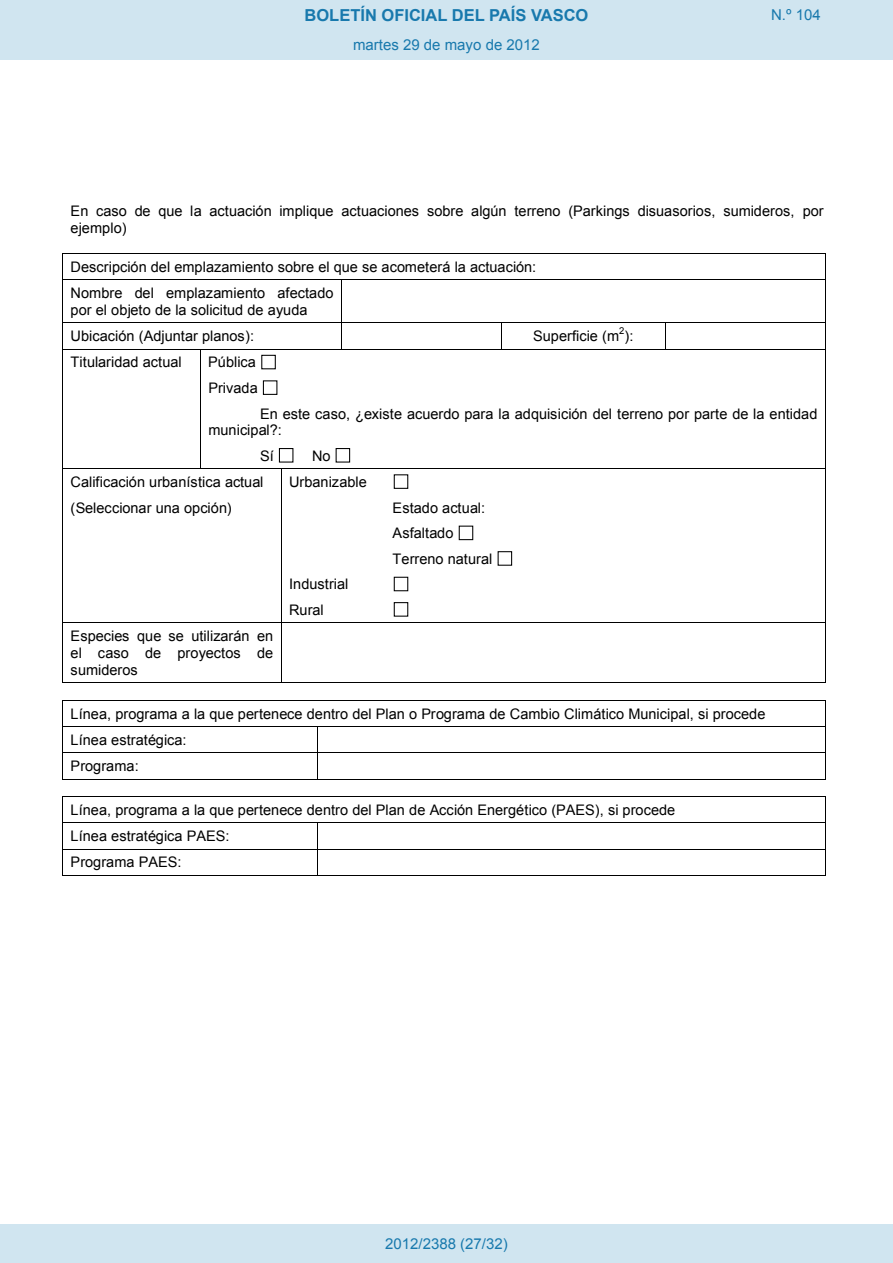
<style>
.page{position:relative;width:893px;height:1263px;background:#fff}
.page>*{position:absolute;margin:0;border:0;box-sizing:border-box;transform-origin:0 0}
.t1{font:700 16.5px "Arial";color:#1879ad}
.Paginacion_Centro{font:15px "Arial";color:#1879ad}
.t2{font:14.55px/26.2px "Arial";color:#000}
.t3{font:9.45px "Arial";color:#000}
</style>
<div class="page">
<hr style="left:63px;top:253px;width:762px;height:1px;background:#000">
<hr style="left:63px;top:280px;width:278px;height:1px;background:#000">
<hr style="left:342px;top:280px;width:483px;height:1px;background:#000">
<svg style="left:825px;top:253px;width:1px;height:27px"></svg>
<hr style="left:63px;top:280px;width:1px;height:43px;background:#000">
<hr style="left:341px;top:280px;width:1px;height:43px;background:#000">
<hr style="left:825px;top:280px;width:1px;height:43px;background:#000">
<hr style="left:63px;top:323px;width:278px;height:1px;background:#000">
<hr style="left:342px;top:323px;width:159px;height:1px;background:#000">
<hr style="left:502px;top:323px;width:163px;height:1px;background:#000">
<hr style="left:666px;top:323px;width:159px;height:1px;background:#000">
<div style="left:261px;top:355px;width:15px;height:14px;border:1px solid #000"></div>
<div style="left:263px;top:380px;width:14px;height:15px;border:1px solid #000"></div>
<div style="left:279px;top:448px;width:14px;height:15px;border:1px solid #000"></div>
<div style="left:336px;top:448px;width:14px;height:15px;border:1px solid #000"></div>
<hr style="left:63px;top:349px;width:137px;height:1px;background:#000">
<hr style="left:201px;top:349px;width:140px;height:1px;background:#000">
<svg style="left:341px;top:323px;width:1px;height:27px"></svg>
<hr style="left:342px;top:349px;width:159px;height:1px;background:#000">
<svg style="left:501px;top:323px;width:1px;height:27px"></svg>
<hr style="left:502px;top:349px;width:163px;height:1px;background:#000">
<svg style="left:665px;top:323px;width:1px;height:27px"></svg>
<hr style="left:666px;top:349px;width:159px;height:1px;background:#000">
<svg style="left:825px;top:323px;width:1px;height:27px"></svg>
<hr style="left:63px;top:350px;width:1px;height:118px;background:#000">
<hr style="left:200px;top:350px;width:1px;height:118px;background:#000">
<hr style="left:825px;top:350px;width:1px;height:118px;background:#000">
<div style="left:394px;top:474px;width:14px;height:15px;border:1px solid #000"></div>
<div style="left:459px;top:526px;width:14px;height:14px;border:1px solid #000"></div>
<div style="left:498px;top:551px;width:14px;height:15px;border:1px solid #000"></div>
<div style="left:394px;top:577px;width:14px;height:14px;border:1px solid #000"></div>
<div style="left:394px;top:602px;width:14px;height:15px;border:1px solid #000"></div>
<hr style="left:63px;top:468px;width:137px;height:1px;background:#000">
<hr style="left:201px;top:468px;width:80px;height:1px;background:#000">
<hr style="left:282px;top:468px;width:543px;height:1px;background:#000">
<hr style="left:63px;top:469px;width:1px;height:153px;background:#000">
<hr style="left:281px;top:469px;width:1px;height:153px;background:#000">
<hr style="left:825px;top:469px;width:1px;height:153px;background:#000">
<hr style="left:63px;top:622px;width:218px;height:1px;background:#000">
<hr style="left:282px;top:622px;width:543px;height:1px;background:#000">
<hr style="left:63px;top:623px;width:1px;height:59px;background:#000">
<hr style="left:63px;top:682px;width:218px;height:1px;background:#000">
<hr style="left:281px;top:623px;width:1px;height:59px;background:#000">
<hr style="left:282px;top:682px;width:543px;height:1px;background:#000">
<hr style="left:825px;top:623px;width:1px;height:59px;background:#000">
<hr style="left:63px;top:700px;width:762px;height:1px;background:#000">
<hr style="left:63px;top:726px;width:254px;height:1px;background:#000">
<hr style="left:318px;top:726px;width:507px;height:1px;background:#000">
<hr style="left:63px;top:752px;width:254px;height:1px;background:#000">
<hr style="left:318px;top:752px;width:507px;height:1px;background:#000">
<hr style="left:63px;top:779px;width:254px;height:1px;background:#000">
<svg style="left:317px;top:726px;width:1px;height:54px"></svg>
<hr style="left:318px;top:779px;width:507px;height:1px;background:#000">
<svg style="left:825px;top:700px;width:1px;height:80px"></svg>
<hr style="left:63px;top:796px;width:762px;height:1px;background:#000">
<hr style="left:63px;top:822px;width:254px;height:1px;background:#000">
<hr style="left:318px;top:822px;width:507px;height:1px;background:#000">
<hr style="left:63px;top:849px;width:254px;height:1px;background:#000">
<hr style="left:318px;top:849px;width:507px;height:1px;background:#000">
<hr style="left:63px;top:875px;width:254px;height:1px;background:#000">
<svg style="left:317px;top:822px;width:1px;height:54px"></svg>
<hr style="left:318px;top:875px;width:507px;height:1px;background:#000">
<svg style="left:825px;top:796px;width:1px;height:80px"></svg>
<div style="left:0;top:0;width:893px;height:60px;background:#d0e5f0"></div>
<div style="left:0;top:1225px;width:893px;height:38px;background:#d0e5f0"></div>
<p class="t1" style="left:305px;top:4px;width:285px">BOLETÍN OFICIAL DEL PAÍS VASCO</p>
<p class="Paginacion_Centro" style="left:771px;top:5px;width:51px">N.º 104</p>
<p class="Paginacion_Centro" style="left:353px;top:35px;width:188px">martes 29 de mayo de 2012</p>
<p class="t2" style="left:71px;top:203px;width:754px;line-height:16.8px">En caso de que la actuación implique actuaciones sobre algún terreno (Parkings disuasorios, sumideros, por ejemplo)</p>
<p class="t2" style="left:71px;top:254px;width:467px">Descripción del emplazamiento sobre el que se acometerá la actuación:<br>Nombre del emplazamiento afectado</p>
<p class="t2" style="left:71px;top:297px;width:238px">por el objeto de la solicitud de ayuda<br>Ubicación (Adjuntar planos):</p>
<p class="t3" style="left:619px;top:324px;width:7px">2</p>
<p class="t2" style="left:533px;top:323px;width:102px">Superficie (m ):</p>
<p class="t2" style="left:71px;top:349px;width:113px">Titularidad actual</p>
<p class="t2" style="left:208px;top:350px;width:51px;line-height:25.5px">Pública<br>Privada</p>
<p class="t2" style="left:208px;top:405px;width:611px;line-height:16.8px;text-indent:52px">En este caso, ¿existe acuerdo para la adquisición del terreno por parte de la entidad municipal?:</p>
<p class="t2" style="left:260px;top:443px;width:15px">Sí</p>
<p class="t2" style="left:312px;top:443px;width:20px">No</p>
<p class="t2" style="left:71px;top:469px;width:194px;line-height:25.5px">Calificación urbanística actual (Seleccionar una opción)</p>
<p class="t2" style="left:289px;top:469px;width:79px">Urbanizable</p>
<p class="t2" style="left:393px;top:495px;width:101px;line-height:25.5px">Estado actual:<br>Asfaltado<br>Terreno natural</p>
<p class="t2" style="left:289px;top:572px;width:61px;line-height:25.5px">Industrial<br>Rural</p>
<p class="t2" style="left:71px;top:628px;width:204px;line-height:16.8px;text-align:justify">Especies que se utilizarán en el caso de proyectos de sumideros</p>
<p class="t2" style="left:71px;top:700px;width:696px">Línea, programa a la que pertenece dentro del Plan o Programa de Cambio Climático Municipal, si procede<br>Línea estratégica:<br>Programa:</p>
<p class="t2" style="left:71px;top:797px;width:606px">Línea, programa a la que pertenece dentro del Plan de Acción Energético (PAES), si procede<br>Línea estratégica PAES:<br>Programa PAES:</p>
<p class="Paginacion_Centro" style="left:385px;top:1234px;width:124px">2012/2388 (27/32)</p>
</div>
